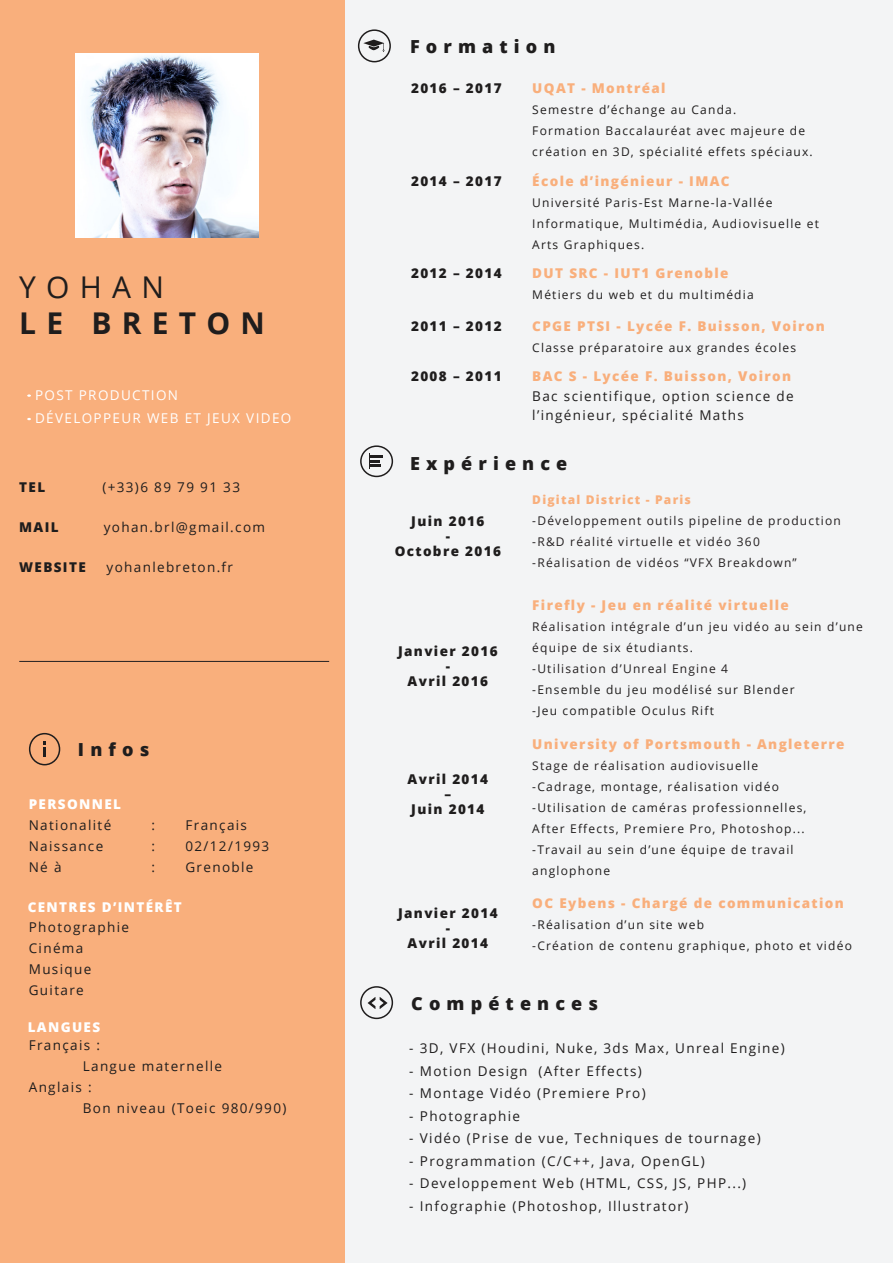
<style>
.page{position:relative;width:893px;height:1263px;background:#f2f3f4}
.page>*{position:absolute;margin:0;border:0;box-sizing:border-box;transform-origin:0 0}
.t1{font:700 30px "Open Sans";letter-spacing:.34em;color:#1f1d1d}
.t2{font:30px "Open Sans";letter-spacing:.34em;color:#1f1d1d}
.t3{font:800 18px "Open Sans";letter-spacing:.34em;color:#1f1d1d}
.t4{font:13.5px/19.5px "Open Sans";letter-spacing:.1em;color:#1f1d1d}
.t5{font:800 13.5px "Open Sans";letter-spacing:.1em;color:#f9af7c}
.t6{font:800 13.5px "Open Sans";letter-spacing:.1em;color:#1f1d1d}
.t7{font:13.5px "Open Sans";letter-spacing:.1em;color:#fff}
.t8{font:800 13.5px "Open Sans";letter-spacing:.1em;color:#fff}
.t9{font:12px/21px "Open Sans";letter-spacing:.1em;color:#1f1d1d}
.t10{font:12px/21px "Open Sans";letter-spacing:.1em;color:#231f20}
.t11{font:800 12px "Open Sans";letter-spacing:.1em;color:#f9af7c}
</style>
<div class="page">
<div style="left:0;top:0;width:344px;height:1263px;background:#f9af7c"></div>
<hr style="left:19px;top:661px;width:310px;height:1px;background:#231f20">
<div style="left:29px;top:733px;width:31px;height:32px;border:2px solid #1f1d1d;border-radius:50%"></div>
<svg style="left:43px;top:741px;width:3px;height:15px"></svg>
<div style="left:358px;top:29px;width:33px;height:33px;border:2px solid #1f1d1d;border-radius:50%"></div>
<svg style="left:363px;top:40px;width:21px;height:12px"></svg>
<div style="left:360px;top:986px;width:33px;height:33px;border:2px solid #1f1d1d;border-radius:50%"></div>
<svg style="left:368px;top:997px;width:19px;height:12px"></svg>
<div style="left:360px;top:445px;width:33px;height:32px;border:2px solid #1f1d1d;border-radius:50%"></div>
<svg style="left:370px;top:455px;width:13px;height:12px"></svg>
<img style="left:75px;top:54px;width:184px;height:184px">
<p class="t2" style="left:19px;top:266px;width:146px">YOHAN</p>
<p class="t1" style="left:19px;top:302px;width:247px">LE BRETON</p>
<p class="t7" style="left:35px;top:386px;width:145px">POST PRODUCTION</p>
<p class="t7" style="left:35px;top:409px;width:258px">DÉVELOPPEUR WEB ET JEUX VIDEO</p>
<p class="t6" style="left:19px;top:476px;width:27px">TEL</p>
<p class="t4" style="left:102px;top:477px;width:139px">(+33)6 89 79 91 33</p>
<p class="t6" style="left:19px;top:517px;width:41px">MAIL</p>
<p class="t4" style="left:104px;top:517px;width:163px">yohan.brl@gmail.com</p>
<p class="t6" style="left:19px;top:557px;width:68px">WEBSITE</p>
<p class="t4" style="left:107px;top:557px;width:128px">yohanlebreton.fr</p>
<p class="t3" style="left:78px;top:736px;width:73px">Infos</p>
<p class="t8" style="left:29px;top:794px;width:94px">PERSONNEL</p>
<p class="t4" style="left:29px;top:815px;width:84px">Nationalité</p>
<p class="t4" style="left:151px;top:815px;width:5px">:</p>
<p class="t4" style="left:186px;top:815px;width:63px">Français</p>
<p class="t4" style="left:29px;top:836px;width:76px">Naissance</p>
<p class="t4" style="left:151px;top:836px;width:5px">:</p>
<p class="t4" style="left:185px;top:836px;width:85px">02/12/1993</p>
<p class="t4" style="left:29px;top:857px;width:34px">Né à</p>
<p class="t4" style="left:151px;top:857px;width:5px">:</p>
<p class="t4" style="left:185px;top:857px;width:70px">Grenoble</p>
<p class="t8" style="left:28px;top:897px;width:156px">CENTRES D’INTÉRÊT</p>
<p class="t4" style="left:29px;top:917px;width:102px">Photographie</p>
<p class="t4" style="left:29px;top:938px;width:56px">Cinéma</p>
<p class="t4" style="left:29px;top:959px;width:64px">Musique</p>
<p class="t4" style="left:29px;top:980px;width:56px">Guitare</p>
<p class="t8" style="left:28px;top:1017px;width:74px">LANGUES</p>
<p class="t4" style="left:29px;top:1035px;width:73px">Français :</p>
<p class="t4" style="left:83px;top:1056px;width:141px">Langue maternelle</p>
<p class="t4" style="left:29px;top:1077px;width:64px">Anglais :</p>
<p class="t4" style="left:83px;top:1098px;width:205px">Bon niveau (Toeic 980/990)</p>
<p class="t3" style="left:410px;top:33px;width:147px">Formation</p>
<p class="t6" style="left:411px;top:78px;width:92px">2016 – 2017</p>
<p class="t6" style="left:411px;top:170px;width:92px">2014 – 2017</p>
<p class="t5" style="left:532px;top:78px;width:135px">UQAT - Montréal</p>
<p class="t9" style="left:532px;top:99px;width:205px">Semestre d’échange au Canda.</p>
<p class="t9" style="left:532px;top:120px;width:282px">Formation Baccalauréat avec majeure de création en 3D, spécialité effets spéciaux.</p>
<p class="t5" style="left:532px;top:170px;width:199px">École d’ingénieur - IMAC</p>
<p class="t9" style="left:532px;top:191px;width:242px">Université Paris-Est Marne-la-Vallée</p>
<p class="t9" style="left:532px;top:212px;width:288px">Informatique, Multimédia, Audiovisuelle et<br>Arts Graphiques.</p>
<p class="t6" style="left:411px;top:263px;width:92px">2012 – 2014</p>
<p class="t5" style="left:532px;top:263px;width:198px">DUT SRC - IUT1 Grenoble</p>
<p class="t9" style="left:532px;top:284px;width:223px">Métiers du web et du multimédia</p>
<p class="t6" style="left:411px;top:316px;width:92px">2011 – 2012</p>
<p class="t5" style="left:532px;top:316px;width:294px">CPGE PTSI - Lycée F. Buisson, Voiron</p>
<p class="t9" style="left:532px;top:337px;width:265px">Classe préparatoire aux grandes écoles</p>
<p class="t5" style="left:532px;top:366px;width:260px">BAC S - Lycée F. Buisson, Voiron</p>
<p class="t4" style="left:532px;top:385px;width:263px">Bac scientifique, option science de l’ingénieur, spécialité Maths</p>
<p class="t6" style="left:411px;top:366px;width:92px">2008 – 2011</p>
<p class="t3" style="left:410px;top:449px;width:159px">Expérience</p>
<p class="t6" style="left:411px;top:511px;width:75px">Juin 2016</p>
<p class="t6" style="left:446px;top:526px;width:6px">-</p>
<p class="t6" style="left:395px;top:541px;width:108px">Octobre 2016</p>
<p class="t6" style="left:398px;top:641px;width:101px">Janvier 2016</p>
<p class="t6" style="left:446px;top:656px;width:6px">-</p>
<p class="t6" style="left:408px;top:671px;width:82px">Avril 2016</p>
<p class="t6" style="left:408px;top:769px;width:82px">Avril 2014</p>
<p class="t6" style="left:444px;top:784px;width:8px">–</p>
<p class="t6" style="left:411px;top:799px;width:75px">Juin 2014</p>
<p class="t6" style="left:398px;top:903px;width:101px">Janvier 2014</p>
<p class="t6" style="left:446px;top:918px;width:6px">-</p>
<p class="t6" style="left:408px;top:933px;width:82px">Avril 2014</p>
<p class="t11" style="left:532px;top:491px;width:160px">Digital District - Paris</p>
<p class="t10" style="left:532px;top:510px;width:310px">-Développement outils pipeline de production</p>
<p class="t10" style="left:532px;top:531px;width:229px">-R&amp;D réalité virtuelle et vidéo 360</p>
<p class="t10" style="left:532px;top:552px;width:266px">-Réalisation de vidéos “VFX Breakdown”</p>
<p class="t5" style="left:532px;top:595px;width:258px">Firefly - Jeu en réalité virtuelle</p>
<p class="t10" style="left:532px;top:616px;width:332px">Réalisation intégrale d’un jeu vidéo au sein d’une équipe de six étudiants.</p>
<p class="t10" style="left:532px;top:658px;width:197px">-Utilisation d’Unreal Engine 4</p>
<p class="t9" style="left:532px;top:679px;width:264px">-Ensemble du jeu modélisé sur Blender</p>
<p class="t9" style="left:532px;top:700px;width:183px">-Jeu compatible Oculus Rift</p>
<p class="t5" style="left:532px;top:734px;width:314px">University of Portsmouth - Angleterre</p>
<p class="t10" style="left:532px;top:755px;width:227px">Stage de réalisation audiovisuelle</p>
<p class="t9" style="left:532px;top:776px;width:248px">-Cadrage, montage, réalisation vidéo</p>
<p class="t9" style="left:532px;top:797px;width:276px">-Utilisation de caméras professionnelles,</p>
<p class="t9" style="left:532px;top:818px;width:274px">After Effects, Premiere Pro, Photoshop...</p>
<p class="t9" style="left:532px;top:839px;width:263px">-Travail au sein d’une équipe de travail anglophone</p>
<p class="t5" style="left:532px;top:893px;width:313px">OC Eybens - Chargé de communication</p>
<p class="t9" style="left:532px;top:914px;width:173px">-Réalisation d’un site web</p>
<p class="t9" style="left:532px;top:935px;width:321px">-Création de contenu graphique, photo et vidéo</p>
<p class="t3" style="left:411px;top:989px;width:188px">Compétences</p>
<p class="t4" style="left:409px;top:1038px;width:377px">- 3D, VFX (Houdini, Nuke, 3ds Max, Unreal Engine)</p>
<p class="t4" style="left:409px;top:1061px;width:234px">- Motion Design (After Effects)</p>
<p class="t4" style="left:409px;top:1083px;width:238px">- Montage Vidéo (Premiere Pro)</p>
<p class="t4" style="left:409px;top:1106px;width:112px">- Photographie</p>
<p class="t4" style="left:409px;top:1128px;width:353px">- Vidéo (Prise de vue, Techniques de tournage)</p>
<p class="t4" style="left:409px;top:1151px;width:297px">- Programmation (C/C++, Java, OpenGL)</p>
<p class="t4" style="left:409px;top:1173px;width:338px">- Developpement Web (HTML, CSS, JS, PHP...)</p>
<p class="t4" style="left:409px;top:1196px;width:281px">- Infographie (Photoshop, Illustrator)</p>
</div>
